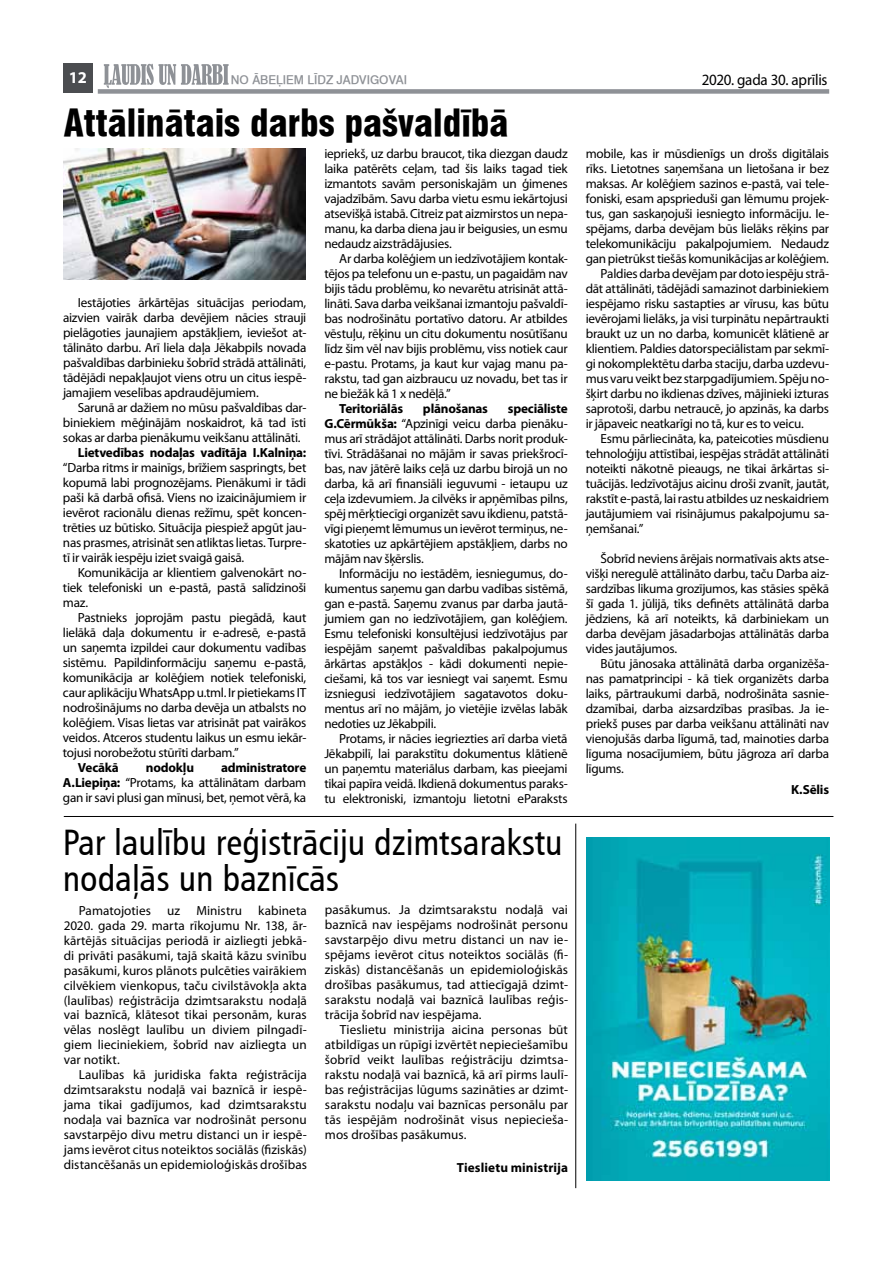
<style>
.page{position:relative;width:893px;height:1263px;background:#fff}
.page>*{position:absolute;margin:0;border:0;box-sizing:border-box;transform-origin:0 0}
.t1{font:36px/36px "Humanist 777 TL Roman Condensed B";color:#000}
.t2{font:900 condensed 36px "Swiss 721 TL";color:#000}
.t3{font:700 16.5px "Myriad Pro";color:#fff}
.t4{font:15.75px "Myriad Pro";letter-spacing:-.015em;color:#000;scale:.95 1}
.t5{font:13.2px/15px "Myriad Pro";letter-spacing:-.02em;color:#000;text-align:justify}
.t6{font:700 13.2px "Myriad Pro";letter-spacing:-.015em;color:#000}
.t7{font:700 13.2px "Myriad Pro";letter-spacing:.01em;color:#000}
.t8{font:500 12px "Swiss 721 TL";color:#8e9196}
.s1{font-weight:700}
</style>
<div class="page">
<div style="left:98px;top:89px;width:731px;height:5px;background:#8e9196"></div>
<div style="left:64px;top:64px;width:29px;height:29px;background:#4b4d50"></div>
<svg style="left:104px;top:64px;width:125px;height:24px"></svg>
<img style="left:586px;top:837px;width:243px;height:343px">
<img style="left:64px;top:149px;width:241px;height:131px">
<hr style="left:64px;top:816px;width:769px;height:1px;background:#000">
<hr style="left:575px;top:824px;width:1px;height:364px;background:#000">
<p class="t3" style="left:69px;top:67px;width:20px">12</p>
<p class="t8" style="left:231px;top:73px;width:178px">NO ĀBEĻIEM LĪDZ JADVIGOVAI</p>
<p class="t4" style="left:702px;top:70px;width:134px">2020. gada 30. aprīlis</p>
<h1 class="t2" style="left:64px;top:101px;width:446px">Attālinātais darbs pašvaldībā</h1>
<p class="t5" style="left:63px;top:295px;width:245px;text-indent:15px">Iestājoties ārkārtējas situācijas periodam, aizvien vairāk darba devējiem nācies strauji pielāgoties jaunajiem apstākļiem, ieviešot at&shy;tālināto darbu. Arī liela daļa Jēkabpils novada pašvaldības darbinieku šobrīd strādā attālināti, tādējādi nepakļaujot viens otru un citus iespē&shy;jamajiem veselības apdraudējumiem.</p>
<p class="t5" style="left:63px;top:400px;width:245px;text-indent:15px">Sarunā ar dažiem no mūsu pašvaldības dar&shy;biniekiem mēģinājām noskaidrot, kā tad īsti sokas ar darba pienākumu veikšanu attālināti.</p>
<p class="t6" style="left:78px;top:444px;width:230px">Lietvedības nodaļas vadītāja I.Kalniņa:</p>
<p class="t5" style="left:63px;top:460px;width:245px">“Darba ritms ir mainīgs, brīžiem saspringts, bet kopumā labi prognozējams. Pienākumi ir tādi paši kā darbā ofisā. Viens no izaicinājumiem ir ievērot racionālu dienas režīmu, spēt koncen&shy;trēties uz būtisko. Situācija piespiež apgūt jau&shy;nas prasmes, atrisināt sen atliktas lietas. Turpre&shy;tī ir vairāk iespēju iziet svaigā gaisā.</p>
<p class="t5" style="left:63px;top:565px;width:245px;text-indent:15px">Komunikācija ar klientiem galvenokārt no&shy;tiek telefoniski un e-pastā, pastā salīdzinoši maz.</p>
<p class="t5" style="left:63px;top:610px;width:245px;text-indent:15px">Pastnieks joprojām pastu piegādā, kaut lielākā daļa dokumentu ir e-adresē, e-pastā un saņemta izpildei caur dokumentu vadības sistēmu. Papildinformāciju saņemu e-pastā, komunikācija ar kolēģiem notiek telefoniski, caur aplikāciju WhatsApp u.tml. Ir pietiekams IT nodrošinājums no darba devēja un atbalsts no kolēģiem. Visas lietas var atrisināt pat vairākos veidos. Atceros studentu laikus un esmu iekār&shy;tojusi norobežotu stūrīti darbam.”</p>
<p class="t6" style="left:78px;top:759px;width:42px">Vecākā</p>
<p class="t6" style="left:146px;top:759px;width:50px">nodokļu</p>
<p class="t5" style="left:63px;top:760px;width:245px;text-indent:158px"><span class="s1">administratore A.Liepiņa:</span> “Protams, ka attālinātam darbam gan ir savi plusi gan mīnusi, bet, ņemot vērā, ka</p>
<p class="t5" style="left:324px;top:146px;width:245px">iepriekš, uz darbu braucot, tika diezgan daudz laika patērēts ceļam, tad šis laiks tagad tiek izmantots savām personiskajām un ģimenes vajadzībām. Savu darba vietu esmu iekārtojusi atsevišķā istabā. Citreiz pat aizmirstos un nepa&shy;manu, ka darba diena jau ir beigusies, un esmu nedaudz aizstrādājusies.</p>
<p class="t5" style="left:324px;top:251px;width:245px;text-indent:15px">Ar darba kolēģiem un iedzīvotājiem kontak&shy;tējos pa telefonu un e-pastu, un pagaidām nav bijis tādu problēmu, ko nevarētu atrisināt attā&shy;lināti. Sava darba veikšanai izmantoju pašvaldī&shy;bas nodrošinātu portatīvo datoru. Ar atbildes vēstuļu, rēķinu un citu dokumentu nosūtīšanu līdz šim vēl nav bijis problēmu, viss notiek caur e-pastu. Protams, ja kaut kur vajag manu pa&shy;rakstu, tad gan aizbraucu uz novadu, bet tas ir ne biežāk kā 1 x nedēļā.”</p>
<p class="t6" style="left:339px;top:400px;width:65px">Teritoriālās</p>
<p class="t6" style="left:423px;top:400px;width:67px">plānošanas</p>
<p class="t5" style="left:324px;top:401px;width:245px;text-indent:183px"><span class="s1">speciāliste G.Cērmūkša:</span> “Apzinīgi veicu darba pienāku&shy;mus arī strādājot attālināti. Darbs norit produk&shy;tīvi. Strādāšanai no mājām ir savas priekšrocī&shy;bas, nav jātērē laiks ceļā uz darbu birojā un no darba, kā arī finansiāli ieguvumi - ietaupu uz ceļa izdevumiem. Ja cilvēks ir apņēmības pilns, spēj mērķtiecīgi organizēt savu ikdienu, patstā&shy;vīgi pieņemt lēmumus un ievērot termiņus, ne&shy;skatoties uz apkārtējiem apstākļiem, darbs no mājām nav šķērslis.</p>
<p class="t5" style="left:324px;top:566px;width:245px;text-indent:15px">Informāciju no iestādēm, iesniegumus, do&shy;kumentus saņemu gan darbu vadības sistēmā, gan e-pastā. Saņemu zvanus par darba jautā&shy;jumiem gan no iedzīvotājiem, gan kolēģiem.<br>Esmu telefoniski konsultējusi iedzīvotājus par iespējām saņemt pašvaldības pakalpojumus ārkārtas apstākļos - kādi dokumenti nepie&shy;ciešami, kā tos var iesniegt vai saņemt. Esmu izsniegusi iedzīvotājiem sagatavotos doku&shy;mentus arī no mājām, jo vietējie izvēlas labāk nedoties uz Jēkabpili.</p>
<p class="t5" style="left:324px;top:731px;width:245px;text-indent:15px">Protams, ir nācies iegriezties arī darba vietā Jēkabpilī, lai parakstītu dokumentus klātienē un paņemtu materiālus darbam, kas pieejami tikai papīra veidā. Ikdienā dokumentus paraks&shy;tu elektroniski, izmantoju lietotni eParaksts</p>
<h1 class="t1" style="left:63px;top:824px;width:501px">Par laulību reģistrāciju dzimtsarakstu nodaļās un baznīcās</h1>
<p class="t5" style="left:64px;top:902px;width:245px;text-indent:15px">Pamatojoties uz Ministru kabineta 2020. gada 29. marta rīkojumu Nr. 138, ār&shy;kārtējās situācijas periodā ir aizliegti jebkā&shy;di privāti pasākumi, tajā skaitā kāzu svinību pasākumi, kuros plānots pulcēties vairākiem cilvēkiem vienkopus, taču civilstāvokļa akta (laulības) reģistrācija dzimtsarakstu nodaļā vai baznīcā, klātesot tikai personām, kuras vēlas noslēgt laulību un diviem pilngadī&shy;giem lieciniekiem, šobrīd nav aizliegta un var notikt.</p>
<p class="t5" style="left:64px;top:1067px;width:245px;text-indent:15px">Laulības kā juridiska fakta reģistrācija dzimtsarakstu nodaļā vai baznīcā ir iespē&shy;jama tikai gadījumos, kad dzimtsarakstu nodaļa vai baznīca var nodrošināt personu savstarpējo divu metru distanci un ir iespē&shy;jams ievērot citus noteiktos sociālās (fiziskās) distancēšanās un epidemioloģiskās drošības</p>
<p class="t5" style="left:325px;top:902px;width:245px">pasākumus. Ja dzimtsarakstu nodaļā vai baznīcā nav iespējams nodrošināt personu savstarpējo divu metru distanci un nav ie&shy;spējams ievērot citus noteiktos sociālās (fi&shy;ziskās) distancēšanās un epidemioloģiskās drošības pasākumus, tad attiecīgajā dzimt&shy;sarakstu nodaļā vai baznīcā laulības reģis&shy;trācija šobrīd nav iespējama.</p>
<p class="t5" style="left:325px;top:1022px;width:245px;text-indent:15px">Tieslietu ministrija aicina personas būt atbildīgas un rūpīgi izvērtēt nepieciešamību šobrīd veikt laulības reģistrāciju dzimtsa&shy;rakstu nodaļā vai baznīcā, kā arī pirms laulī&shy;bas reģistrācijas lūgums sazināties ar dzimt&shy;sarakstu nodaļu vai baznīcas personālu par tās iespējām nodrošināt visus nepiecieša&shy;mos drošības pasākumus.</p>
<p class="t7" style="left:457px;top:1159px;width:113px">Tieslietu ministrija</p>
<p class="t5" style="left:586px;top:146px;width:245px">mobile, kas ir mūsdienīgs un drošs digitālais</p>
<p class="t5" style="left:586px;top:161px;width:245px">rīks. Lietotnes saņemšana un lietošana ir bez</p>
<p class="t5" style="left:586px;top:176px;width:245px">maksas. Ar kolēģiem sazinos e-pastā, vai tele-</p>
<p class="t5" style="left:586px;top:191px;width:245px">foniski, esam apsprieduši gan lēmumu projek-</p>
<p class="t5" style="left:586px;top:206px;width:245px">tus, gan saskaņojuši iesniegto informāciju. Ie-</p>
<p class="t5" style="left:586px;top:221px;width:245px">spējams, darba devējam būs lielāks rēķins par</p>
<p class="t5" style="left:586px;top:236px;width:245px">telekomunikāciju pakalpojumiem. Nedaudz</p>
<p class="t5" style="left:586px;top:251px;width:245px">gan pietrūkst tiešās komunikācijas ar kolēģiem.</p>
<p class="t5" style="left:601px;top:266px;width:230px">Paldies darba devējam par doto iespēju strā-</p>
<p class="t5" style="left:586px;top:281px;width:245px">dāt attālināti, tādējādi samazinot darbiniekiem</p>
<p class="t5" style="left:586px;top:296px;width:245px">iespējamo risku sastapties ar vīrusu, kas būtu</p>
<p class="t5" style="left:586px;top:311px;width:245px">ievērojami lielāks, ja visi turpinātu nepārtraukti</p>
<p class="t5" style="left:586px;top:326px;width:245px">braukt uz un no darba, komunicēt klātienē ar</p>
<p class="t5" style="left:586px;top:341px;width:245px">klientiem. Paldies datorspeciālistam par sekmī-</p>
<p class="t5" style="left:586px;top:356px;width:245px">gi nokomplektētu darba staciju, darba uzdevu-</p>
<p class="t5" style="left:586px;top:371px;width:245px">mus varu veikt bez starpgadījumiem. Spēju no-</p>
<p class="t5" style="left:586px;top:386px;width:245px">šķirt darbu no ikdienas dzīves, mājinieki izturas</p>
<p class="t5" style="left:586px;top:401px;width:245px">saprotoši, darbu netraucē, jo apzinās, ka darbs</p>
<p class="t5" style="left:586px;top:416px;width:220px">ir jāpaveic neatkarīgi no tā, kur es to veicu.</p>
<p class="t5" style="left:601px;top:431px;width:230px">Esmu pārliecināta, ka, pateicoties mūsdienu</p>
<p class="t5" style="left:586px;top:446px;width:245px">tehnoloģiju attīstībai, iespējas strādāt attālināti</p>
<p class="t5" style="left:586px;top:461px;width:245px">noteikti nākotnē pieaugs, ne tikai ārkārtas si-</p>
<p class="t5" style="left:586px;top:476px;width:245px">tuācijās. Iedzīvotājus aicinu droši zvanīt, jautāt,</p>
<p class="t5" style="left:586px;top:491px;width:245px">rakstīt e-pastā, lai rastu atbildes uz neskaidriem</p>
<p class="t5" style="left:586px;top:506px;width:245px">jautājumiem vai risinājumus pakalpojumu sa-</p>
<p class="t5" style="left:586px;top:521px;width:59px">ņemšanai.”</p>
<p class="t5" style="left:586px;top:551px;width:245px;text-indent:15px">Šobrīd neviens ārējais normatīvais akts atse&shy;višķi neregulē attālināto darbu, taču Darba aiz&shy;sardzības likuma grozījumos, kas stāsies spēkā šī gada 1. jūlijā, tiks definēts attālinātā darba jēdziens, kā arī noteikts, kā darbiniekam un darba devējam jāsadarbojas attālinātās darba vides jautājumos.</p>
<p class="t5" style="left:586px;top:656px;width:245px;text-indent:15px">Būtu jānosaka attālinātā darba organizēša&shy;nas pamatprincipi - kā tiek organizēts darba laiks, pārtraukumi darbā, nodrošināta sasnie&shy;dzamībai, darba aizsardzības prasības. Ja ie&shy;priekš puses par darba veikšanu attālināti nav vienojušās darba līgumā, tad, mainoties darba līguma nosacījumiem, būtu jāgroza arī darba līgums.</p>
<p class="t6" style="left:791px;top:781px;width:39px">K.Sēlis</p>
</div>
